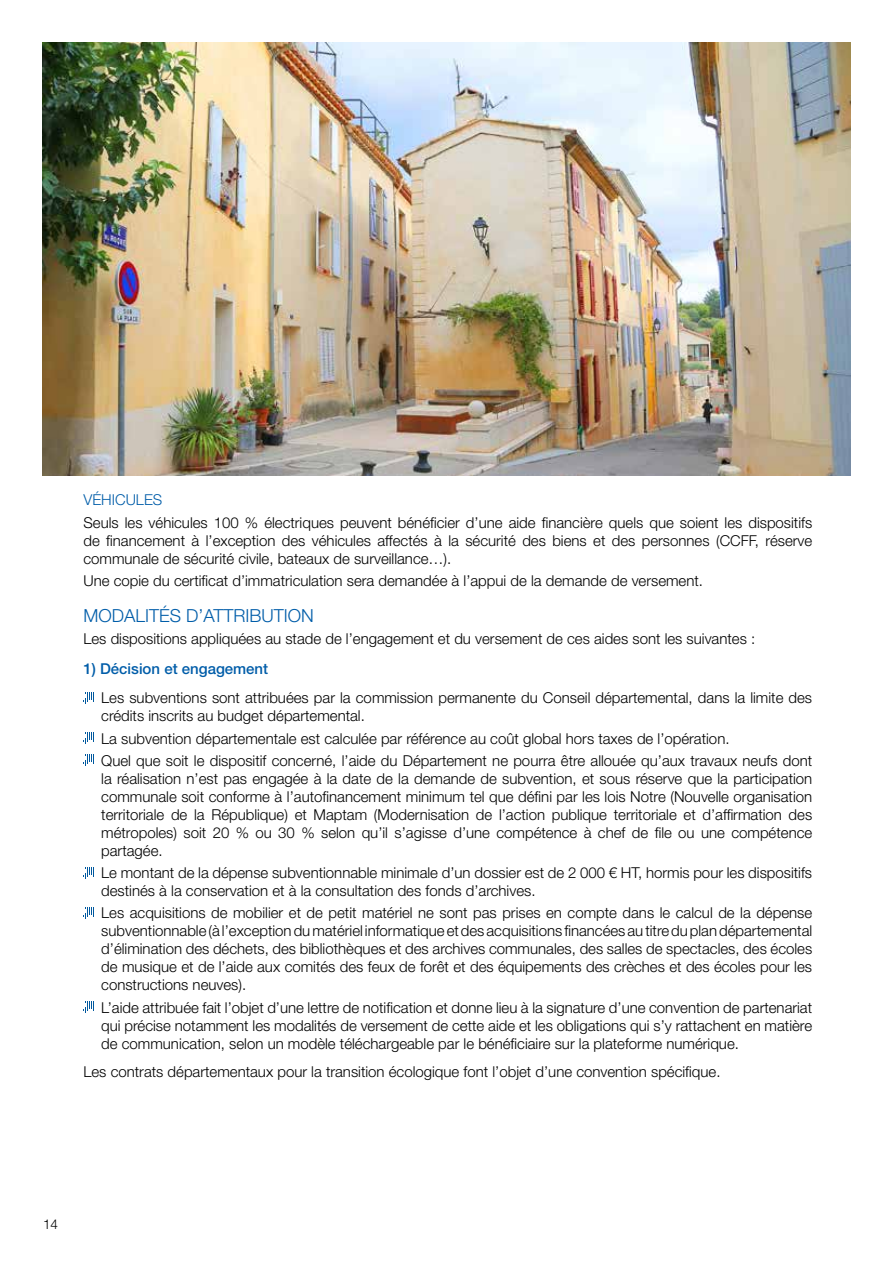
<style>
.page{position:relative;width:893px;height:1263px;background:#fff}
.page>*{position:absolute;margin:0;border:0;box-sizing:border-box;transform-origin:0 0}
.t1{font:300 18px "Helvetica Neue LT Std";color:#005da9}
.t2{font:300 15px/18px "Helvetica Neue LT Std";color:#000;text-align:justify}
.t3{font:500 15px "Helvetica Neue LT Std";color:#005da9}
.t4{font:300 15px "Helvetica Neue LT Std";color:#005da9}
.t5{font:300 13.5px "Helvetica Neue LT Std";color:#000}
</style>
<div class="page">
<svg style="left:83px;top:692px;width:11px;height:11px"></svg>
<svg style="left:83px;top:732px;width:11px;height:12px"></svg>
<svg style="left:83px;top:755px;width:11px;height:11px"></svg>
<svg style="left:83px;top:867px;width:11px;height:11px"></svg>
<svg style="left:83px;top:907px;width:11px;height:11px"></svg>
<svg style="left:83px;top:1001px;width:11px;height:12px"></svg>
<img style="left:43px;top:43px;width:807px;height:433px">
<p class="t4" style="left:83px;top:491px;width:80px">VÉHICULES</p>
<p class="t2" style="left:83px;top:513px;width:730px">Seuls les véhicules 100 % électriques peuvent bénéficier d’une aide financière quels que soient les dispositifs de financement à l’exception des véhicules affectés à la sécurité des biens et des personnes (CCFF, réserve communale de sécurité civile, bateaux de surveillance…).</p>
<p class="t2" style="left:83px;top:571px;width:621px">Une copie du certificat d’immatriculation sera demandée à l’appui de la demande de versement.</p>
<p class="t1" style="left:83px;top:605px;width:232px">MODALITÉS D’ATTRIBUTION</p>
<p class="t2" style="left:83px;top:630px;width:673px">Les dispositions appliquées au stade de l’engagement et du versement de ces aides sont les suivantes :</p>
<p class="t3" style="left:83px;top:659px;width:186px">1) Décision et engagement</p>
<p class="t2" style="left:101px;top:689px;width:712px">Les subventions sont attribuées par la commission permanente du Conseil départemental, dans la limite des crédits inscrits au budget départemental.</p>
<p class="t2" style="left:101px;top:727px;width:712px;line-height:22.2px">La subvention départementale est calculée par référence au coût global hors taxes de l’opération.<br>Quel que soit le dispositif concerné, l’aide du Département ne pourra être allouée qu’aux travaux neufs dont</p>
<p class="t2" style="left:101px;top:769px;width:712px">la réalisation n’est pas engagée à la date de la demande de subvention, et sous réserve que la participation communale soit conforme à l’autofinancement minimum tel que défini par les lois Notre (Nouvelle organisation territoriale de la République) et Maptam (Modernisation de l’action publique territoriale et d’affirmation des métropoles) soit 20 % ou 30 % selon qu’il s’agisse d’une compétence à chef de file ou une compétence partagée.</p>
<p class="t2" style="left:101px;top:863px;width:712px">Le montant de la dépense subventionnable minimale d’un dossier est de 2 000 € HT, hormis pour les dispositifs destinés à la conservation et à la consultation des fonds d’archives.</p>
<p class="t2" style="left:101px;top:904px;width:712px">Les acquisitions de mobilier et de petit matériel ne sont pas prises en compte dans le calcul de la dépense subventionnable (à l’exception du matériel informatique et des acquisitions financées au titre du plan départemental d’élimination des déchets, des bibliothèques et des archives communales, des salles de spectacles, des écoles de musique et de l’aide aux comités des feux de forêt et des équipements des crèches et des écoles pour les constructions neuves).</p>
<p class="t2" style="left:101px;top:998px;width:712px">L’aide attribuée fait l’objet d’une lettre de notification et donne lieu à la signature d’une convention de partenariat qui précise notamment les modalités de versement de cette aide et les obligations qui s’y rattachent en matière de communication, selon un modèle téléchargeable par le bénéficiaire sur la plateforme numérique.</p>
<p class="t2" style="left:83px;top:1062px;width:639px">Les contrats départementaux pour la transition écologique font l’objet d’une convention spécifique.</p>
<p class="t5" style="left:43px;top:1215px;width:17px">14</p>
</div>
